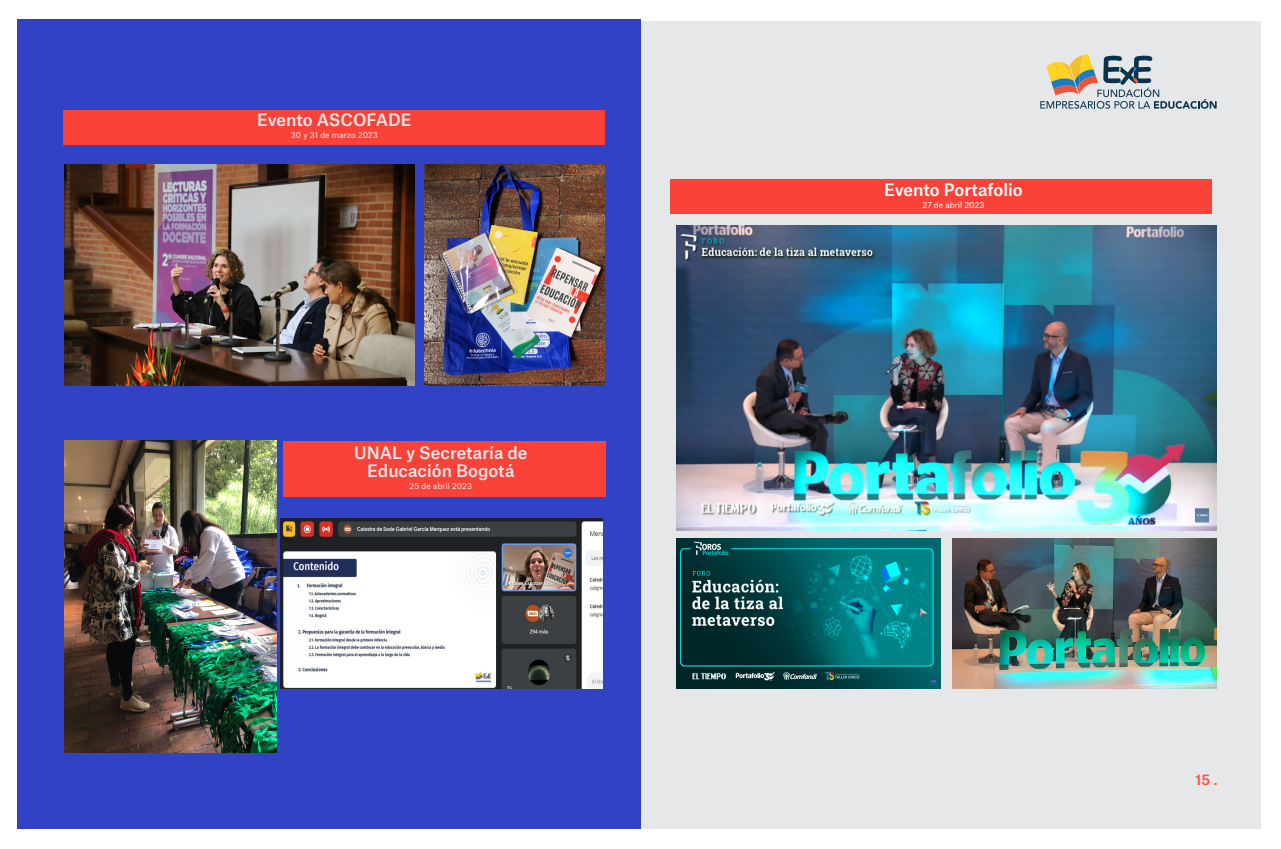
<style>
.page{position:relative;width:1281px;height:849px;background:#fff}
.page>*{position:absolute;margin:0;border:0;box-sizing:border-box;transform-origin:0 0}
.t1{font:500 16.5px/18px "Atlas Grotesk";color:#e6e7e8;text-align:center}
.t2{font:500 16.5px "Atlas Grotesk";color:#fff}
.t3{font:500 14px "Atlas Grotesk";color:#ff5042}
.t4{font:8px "Atlas Grotesk";color:#e6e7e8}
.t5{font:8px "Atlas Grotesk";color:#fff}
</style>
<div class="page">
<div style="left:20px;top:21px;width:1240px;height:807px;background:#e6e7e8"></div>
<svg style="left:1040px;top:54px;width:176px;height:55px"></svg>
<div style="left:17px;top:19px;width:623px;height:809px;background:#3142c5"></div>
<img style="left:64px;top:165px;width:350px;height:221px">
<img style="left:424px;top:165px;width:180px;height:221px">
<img style="left:64px;top:441px;width:213px;height:311px">
<div style="left:64px;top:110px;width:541px;height:35px;background:#fa4238"></div>
<div style="left:670px;top:178px;width:541px;height:35px;background:#fa4238"></div>
<div style="left:283px;top:441px;width:323px;height:55px;background:#fa4238"></div>
<img style="left:280px;top:518px;width:322px;height:171px">
<img style="left:676px;top:226px;width:540px;height:304px">
<img style="left:676px;top:538px;width:264px;height:151px">
<img style="left:952px;top:538px;width:264px;height:151px">
<p class="t1" style="left:257px;top:109px;width:156px">Evento ASCOFADE</p>
<p class="t4" style="left:291px;top:128px;width:88px">30 y 31 de marzo 2023</p>
<p class="t1" style="left:354px;top:441px;width:175px">UNAL y Secretaría de<br>Educación Bogotá</p>
<p class="t4" style="left:409px;top:479px;width:64px">25 de abril 2023</p>
<p class="t2" style="left:884px;top:177px;width:140px">Evento Portafolio</p>
<p class="t5" style="left:922px;top:199px;width:64px">27 de abril 2023</p>
<p class="t3" style="left:1195px;top:768px;width:24px">15 .</p>
</div>
